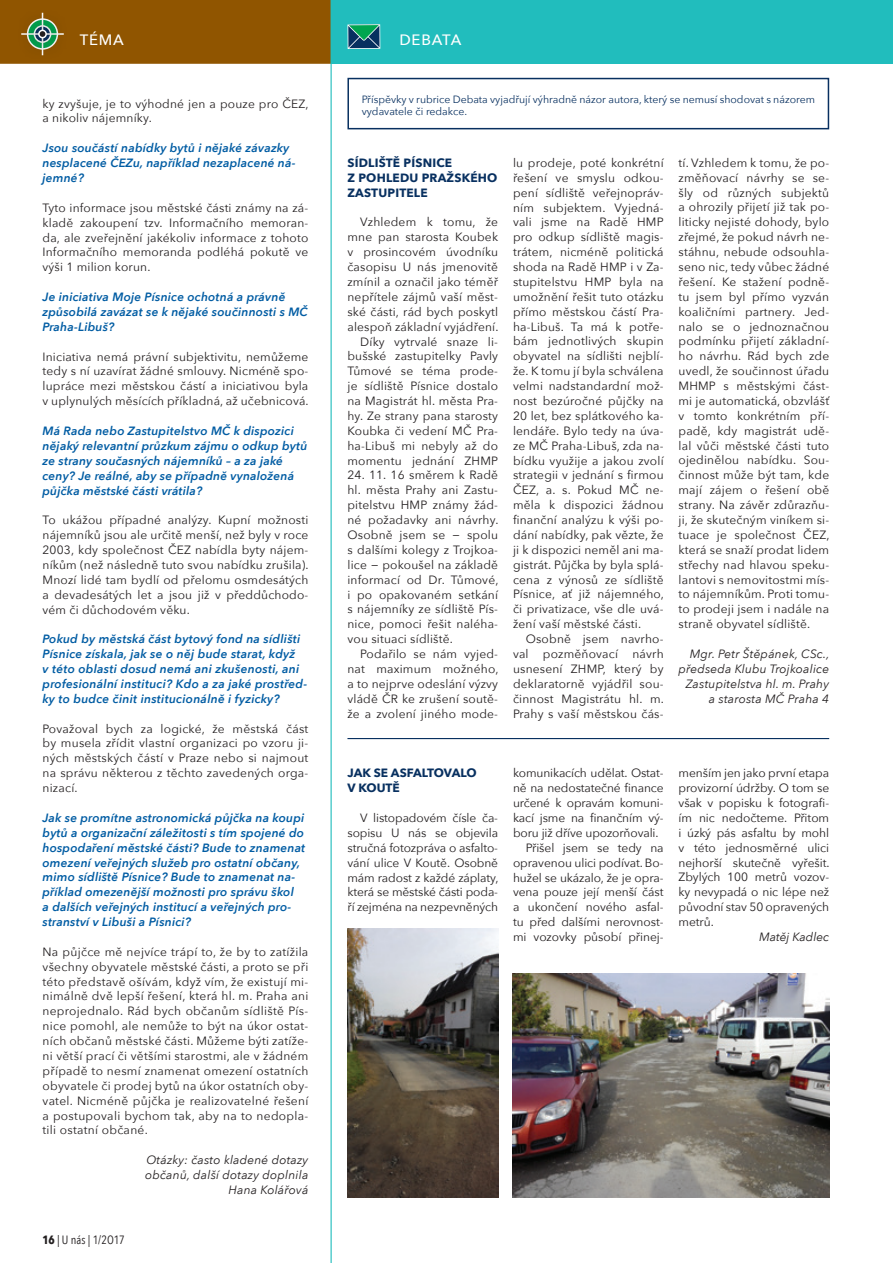
<style>
.page{position:relative;width:893px;height:1263px;background:#fff}
.page>*{position:absolute;margin:0;border:0;box-sizing:border-box;transform-origin:0 0}
.t1{font:500 15px "Avenir Next";letter-spacing:.05em;color:#fff}
.t2{font:12px/14.9px "Avenir Next";letter-spacing:.015em;color:#231f20;text-align:justify}
.t3{font:italic 600 12px/14.9px "Avenir Next";letter-spacing:.015em;color:#015ca3}
.t4{font:italic 12px/14.9px "Avenir Next";letter-spacing:.015em;color:#231f20;text-align:right}
.t5{font:12px "Avenir Next";letter-spacing:-.005em;color:#231f20}
.t6{font:12px "Avenir Next";letter-spacing:-.01em;color:#231f20}
.t7{font:700 12px/14.9px "Avenir Next";letter-spacing:.015em;color:#083060}
.t8{font:12px "Avenir Next Condensed";color:#231f20}
.t9{font:10.5px/12.6px "Avenir Next";color:#083060}
.s1{font-weight:700}
</style>
<div class="page">
<div style="left:0;top:0;width:893px;height:64px;background:#905500"></div>
<div style="left:16px;top:8px;width:53px;height:52px;background:#231f20;opacity:.75"></div>
<div style="left:39px;top:30px;width:7px;height:8px;background:#231f20;border-radius:50%"></div>
<div style="left:38px;top:30px;width:9px;height:8px;border:2px solid #fff;border-radius:50%"></div>
<div style="left:347px;top:78px;width:482px;height:51px;border:2px solid #083060"></div>
<hr style="left:347px;top:738px;width:482px;height:1px;background:#083060">
<hr style="left:331px;top:0;width:1px;height:1263px;background:#21bdbd">
<div style="left:332px;top:0;width:561px;height:64px;background:#21bdbd"></div>
<svg style="left:347px;top:24px;width:33px;height:25px"></svg>
<img style="left:513px;top:974px;width:317px;height:224px">
<img style="left:347px;top:929px;width:152px;height:269px">
<p class="t1" style="left:80px;top:27px;width:46px">TÉMA</p>
<p class="t2" style="left:43px;top:95px;width:268px">ky zvyšuje, je to výhodné jen a pouze pro ČEZ, a nikoliv nájemníky.</p>
<p class="t3" style="left:43px;top:140px;width:255px">Jsou součástí nabídky bytů i nějaké závazky nesplacené ČEZu, například nezaplacené ná&shy;jemné?</p>
<p class="t2" style="left:43px;top:200px;width:267px">Tyto informace jsou městské části známy na zá&shy;kladě zakoupení tzv. Informačního memoran&shy;da, ale zveřejnění jakékoliv informace z tohoto Informačního memoranda podléhá pokutě ve výši 1 milion korun.</p>
<p class="t3" style="left:43px;top:289px;width:267px">Je iniciativa Moje Písnice ochotná a právně způsobilá zavázat se k nějaké součinnosti s MČ<br>Praha-Libuš?</p>
<p class="t2" style="left:43px;top:348px;width:268px">Iniciativa nemá právní subjektivitu, nemůžeme tedy s ní uzavírat žádné smlouvy. Nicméně spo&shy;lupráce mezi městskou částí a iniciativou byla v uplynulých měsících příkladná, až učebnicová.</p>
<p class="t3" style="left:43px;top:423px;width:266px">Má Rada nebo Zastupitelstvo MČ k dispozici nějaký relevantní průzkum zájmu o odkup bytů ze strany současných nájemníků – a za jaké ceny? Je reálné, aby se případně vynaložená půjčka městské části vrátila?</p>
<p class="t2" style="left:43px;top:512px;width:268px">To ukážou případné analýzy. Kupní možnosti nájemníků jsou ale určitě menší, než byly v roce 2003, kdy společnost ČEZ nabídla byty nájem&shy;níkům (než následně tuto svou nabídku zrušila).<br>Mnozí lidé tam bydlí od přelomu osmdesátých a devadesátých let a jsou již v předdůchodo&shy;vém či důchodovém věku.</p>
<p class="t3" style="left:43px;top:631px;width:266px">Pokud by městská část bytový fond na sídlišti Písnice získala, jak se o něj bude starat, když<br>v této oblasti dosud nemá ani zkušenosti, ani profesionální instituci? Kdo a za jaké prostřed&shy;ky to budce činit institucionálně i fyzicky?</p>
<p class="t2" style="left:43px;top:720px;width:267px">Považoval bych za logické, že městská část by musela zřídit vlastní organizaci po vzoru ji&shy;ných městských částí v Praze nebo si najmout na správu některou z těchto zavedených orga&shy;nizací.</p>
<p class="t3" style="left:43px;top:810px;width:264px">Jak se promítne astronomická půjčka na koupi bytů a organizační záležitosti s tím spojené do hospodaření městské části? Bude to znamenat omezení veřejných služeb pro ostatní občany, mimo sídliště Písnice? Bude to znamenat na&shy;příklad omezenější možnosti pro správu škol<br>a dalších veřejných institucí a veřejných pro&shy;stranství v Libuši a Písnici?</p>
<p class="t2" style="left:43px;top:944px;width:267px">Na půjčce mě nejvíce trápí to, že by to zatížila všechny obyvatele městské části, a proto se při této představě ošívám, když vím, že existují mi&shy;nimálně dvě lepší řešení, která hl. m. Praha ani neprojednalo. Rád bych občanům sídliště Pís&shy;nice pomohl, ale nemůže to být na úkor ostat&shy;ních občanů městské části. Můžeme býti zatíže&shy;ni větší prací či většími starostmi, ale v žádném případě to nesmí znamenat omezení ostatních obyvatele či prodej bytů na úkor ostatních oby&shy;vatel. Nicméně půjčka je realizovatelné řešení a postupovali bychom tak, aby na to nedopla&shy;tili ostatní občané.</p>
<p class="t4" style="left:145px;top:1152px;width:165px">Otázky: často kladené dotazy občanů, další dotazy doplnila<br>Hana Kolářová</p>
<p class="t8" style="left:43px;top:1230px;width:84px"><span class="s1">16</span> | U nás | 1/2O17</p>
<p class="t1" style="left:399px;top:27px;width:63px">DEBATA</p>
<p class="t9" style="left:362px;top:92px;width:455px">Příspěvky v rubrice Debata vyjadřují výhradně názor autora, který se nemusí shodovat s názorem vydavatele či redakce.</p>
<p class="t7" style="left:347px;top:155px;width:151px">SÍDLIŠTĚ PÍSNICE<br>Z POHLEDU PRAŽSKÉHO<br>ZASTUPITELE</p>
<p class="t2" style="left:347px;top:214px;width:152px;text-align:right">Vzhledem k tomu, že mne pan starosta Koubek v prosincovém úvodníku časopisu U nás jmenovitě zmínil a označil jako téměř nepřítele zájmů vaší měst&shy;ské části, rád bych poskytl alespoň základní vyjádření.<br>Díky vytrvalé snaze li&shy;bušské zastupitelky Pavly<br>Tůmové se téma prode&shy;je sídliště Písnice dostalo na Magistrát hl. města Pra&shy;hy. Ze strany pana starosty<br>Koubka či vedení MČ Pra&shy;ha-Libuš mi nebyly až do momentu jednání ZHMP</p>
<p class="t2" style="left:347px;top:467px;width:153px">24. 11. 16 směrem k Radě hl. města Prahy ani Zastu&shy;pitelstvu HMP známy žád&shy;né požadavky ani návrhy.<br>Osobně jsem se − spolu s dalšími kolegy z Trojkoa&shy;lice − pokoušel na základě informací od Dr. Tůmové, i po opakovaném setkání s nájemníky ze sídliště Pís&shy;nice, pomoci řešit naléha&shy;vou situaci sídliště.</p>
<p class="t2" style="left:347px;top:646px;width:153px;text-indent:13px">Podařilo se nám vyjed&shy;nat maximum možného, a to nejprve odeslání výzvy vládě ČR ke zrušení soutě&shy;že a zvolení jiného mode-</p>
<p class="t2" style="left:513px;top:155px;width:153px">lu prodeje, poté konkrétní řešení ve smyslu odkou&shy;pení sídliště veřejnopráv&shy;ním subjektem. Vyjedná&shy;vali jsme na Radě HMP pro odkup sídliště magis&shy;trátem, nicméně politická shoda na Radě HMP i v Za&shy;stupitelstvu HMP byla na umožnění řešit tuto otázku přímo městskou částí Pra&shy;ha-Libuš. Ta má k potře&shy;bám jednotlivých skupin obyvatel na sídlišti nejblí&shy;že. K tomu jí byla schválena velmi nadstandardní mož&shy;nost bezúročné půjčky na 20 let, bez splátkového ka&shy;lendáře. Bylo tedy na úva&shy;ze MČ Praha-Libuš, zda na&shy;bídku využije a jakou zvolí strategii v jednání s firmou ČEZ, a. s. Pokud MČ ne&shy;měla k dispozici žádnou finanční analýzu k výši po&shy;dání nabídky, pak vězte, že ji k dispozici neměl ani ma&shy;gistrát. Půjčka by byla splá&shy;cena z výnosů ze sídliště Písnice, ať již nájemného, či privatizace, vše dle uvá&shy;žení vaší městské části.</p>
<p class="t2" style="left:513px;top:631px;width:153px;text-indent:13px">Osobně jsem navrho&shy;val pozměňovací návrh usnesení ZHMP, který by deklaratorně vyjádřil sou&shy;činnost Magistrátu hl. m.<br>Prahy s vaší městskou čás-</p>
<p class="t2" style="left:678px;top:155px;width:153px">tí. Vzhledem k tomu, že po&shy;změňovací návrhy se se&shy;šly od různých subjektů a ohrozily přijetí již tak po&shy;liticky nejisté dohody, bylo zřejmé, že pokud návrh ne&shy;stáhnu, nebude odsouhla&shy;seno nic, tedy vůbec žádné řešení. Ke stažení podně&shy;tu jsem byl přímo vyzván koaličními partnery. Jed&shy;nalo se o jednoznačnou podmínku přijetí základní&shy;ho návrhu. Rád bych zde uvedl, že součinnost úřadu MHMP s městskými část&shy;mi je automatická, obzvlášť v tomto konkrétním pří&shy;padě, kdy magistrát udě&shy;lal vůči městské části tuto ojedinělou nabídku. Sou&shy;činnost může být tam, kde mají zájem o řešení obě strany. Na závěr zdůrazňu&shy;ji, že skutečným viníkem si&shy;tuace je společnost ČEZ, která se snaží prodat lidem střechy nad hlavou speku&shy;lantovi s nemovitostmi mís&shy;to nájemníkům. Proti tomu&shy;to prodeji jsem i nadále na straně obyvatel sídliště.</p>
<p class="t4" style="left:678px;top:646px;width:152px">Mgr. Petr Štěpánek, CSc., předseda Klubu Trojkoalice<br>Zastupitelstva hl. m. Prahy a starosta MČ Praha 4</p>
<p class="t7" style="left:347px;top:765px;width:131px">JAK SE ASFALTOVALO<br>V KOUTĚ</p>
<p class="t2" style="left:347px;top:810px;width:152px;text-indent:13px">V listopadovém čísle ča&shy;sopisu U nás se objevila stručná fotozpráva o asfalto&shy;vání ulice V Koutě. Osobně mám radost z každé záplaty, která se městské části poda&shy;ří zejména na nezpevněných</p>
<p class="t6" style="left:513px;top:763px;width:152px">komunikacích udělat. Ostat-</p>
<p class="t6" style="left:513px;top:778px;width:152px">ně na nedostatečné finance</p>
<p class="t6" style="left:513px;top:793px;width:152px">určené k opravám komuni-</p>
<p class="t6" style="left:513px;top:808px;width:152px">kací jsme na finančním vý-</p>
<p class="t6" style="left:513px;top:822px;width:147px">boru již dříve upozorňovali.</p>
<p class="t5" style="left:526px;top:837px;width:139px">Přišel jsem se tedy na</p>
<p class="t5" style="left:513px;top:852px;width:152px">opravenou ulici podívat. Bo-</p>
<p class="t5" style="left:513px;top:867px;width:152px">hužel se ukázalo, že je opra-</p>
<p class="t5" style="left:513px;top:882px;width:152px">vena pouze její menší část</p>
<p class="t5" style="left:513px;top:897px;width:152px">a ukončení nového asfal-</p>
<p class="t5" style="left:513px;top:912px;width:152px">tu před dalšími nerovnost-</p>
<p class="t5" style="left:513px;top:927px;width:152px">mi vozovky působí přinej-</p>
<p class="t2" style="left:678px;top:765px;width:153px">menším jen jako první etapa provizorní údržby. O tom se však v popisku k fotografi&shy;ím nic nedočteme. Přitom i úzký pás asfaltu by mohl v této jednosměrné ulici nejhorší skutečně vyřešit.<br>Zbylých 100 metrů vozov&shy;ky nevypadá o nic lépe než původní stav 50 opravených metrů.</p>
<p class="t4" style="left:759px;top:929px;width:71px">Matěj Kadlec</p>
</div>
